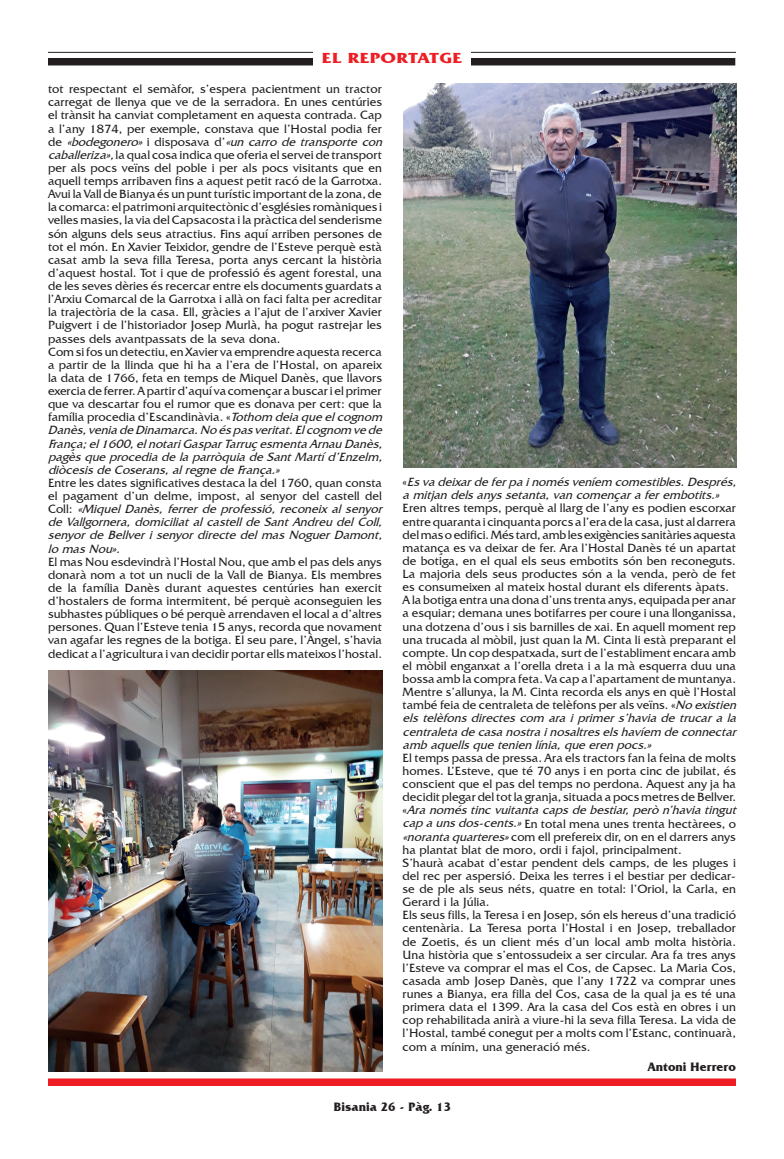
<style>
.page{position:relative;width:784px;height:1159px;background:#fff}
.page>*{position:absolute;margin:0;border:0;box-sizing:border-box;transform-origin:0 0}
.t1{font:700 15px "Friz Quadrata IT Cby BT";color:#ee1d23;scale:1.25 1}
.t2{font:700 12.5px "Friz Quadrata IT Cby BT";color:#231f20}
.t3{font:12.25px/13.1px "Friz Quadrata IT Cby BT";color:#231f20}
.t4{font:italic 12.25px/13.1px "Friz Quadrata IT Cby BT";color:#231f20}
.s1{font-style:italic}
.s2{font-style:normal}
</style>
<div class="page">
<div style="left:48px;top:1078px;width:687px;height:8px;background:#ee1d23"></div>
<hr style="left:48px;top:52px;width:687px;height:1px;background:#231f20">
<div style="left:48px;top:58px;width:687px;height:7px;background:#231f20"></div>
<div style="left:313px;top:41px;width:157px;height:36px;background:#fff"></div>
<img style="left:403px;top:84px;width:332px;height:383px">
<img style="left:48px;top:671px;width:334px;height:400px">
<p class="t1" style="left:321px;top:49px;width:114px">EL REPORTATGE</p>
<p class="t3" style="left:48px;top:82px;width:339px">tot respectant el semàfor, s’espera pacientment un tractor carregat de llenya que ve de la serradora. En unes centúries el trànsit ha canviat completament en aquesta contrada. Cap a l’any 1874, per exemple, constava que l’Hostal podia fer d e <span class="s1">«bodegonero»</span> i d i s p o s a v a d ’ <span class="s1">«un carro de transporte con caballeriza»,</span>la qual cosa indica que oferia el servei de transport per als pocs veïns del poble i per als pocs visitants que en aquell temps arribaven fins a aquest petit racó de la Garrotxa.<br>Avui la Vall de Bianya és un punt turístic important de la zona, de la comarca: el patrimoni arquitectònic d’esglésies romàniques i velles masies, la via del Capsacosta i la pràctica del senderisme són alguns dels seus atractius. Fins aquí arriben persones de tot el món. En Xavier Teixidor, gendre de l’Esteve perquè està casat amb la seva filla Teresa, porta anys cercant la història d’aquest hostal. Tot i que de professió és agent forestal, una de les seves dèries és recercar entre els documents guardats a l’Arxiu Comarcal de la Garrotxa i allà on faci falta per acreditar la trajectòria de la casa. Ell, gràcies a l’ajut de l’arxiver Xavier Puigvert i de l’historiador Josep Murlà, ha pogut rastrejar les passes dels avantpassats de la seva dona.<br>Com si fos un detectiu, en Xavier va emprendre aquesta recerca a partir de la llinda que hi ha a l’era de l’Hostal, on apareix la data de 1766, feta en temps de Miquel Danès, que llavors exercia de ferrer. A partir d’aquí va començar a buscar i el primer que va descartar fou el rumor que es donava per cert: que la família procedia d’Escandinàvia. «<span class="s1">Tothom deiaqueelcognom Danès,veniadeDinamarca.Noéspasveritat.Elcognom vede França;el1600,elnotariGasparTarruçesmentaArnauDanès, pagèsqueprocediadelaparròquiadeSantMartíd’Enzelm, diòcesisdeCoserans,alregnedeFrança.»</span></p>
<p class="t4" style="left:48px;top:476px;width:339px"><span class="s2">Entre les dates significatives destaca la del 1760, quan consta el pagament d’un delme, impost, al senyor del castell del C o l l :</span> «Miquel Danès, ferrer de professió, reconeix al senyor deVallgornera,domiciliatalcastelldeSantAndreudelColl, senyordeBellverisenyordirectedelmasNoguerDamont, lomasNou».</p>
<p class="t3" style="left:48px;top:555px;width:335px;text-align:justify">El mas Nou esdevindrà l’Hostal Nou, que amb el pas dels anys donarà nom a tot un nucli de la Vall de Bianya. Els membres de la família Danès durant aquestes centúries han exercit d’hostalers de forma intermitent, bé perquè aconseguien les subhastes públiques o bé perquè arrendaven el local a d’altres persones. Quan l’Esteve tenia 15 anys, recorda que novament van agafar les regnes de la botiga. El seu pare, l’Àngel, s’havia dedicat a l’agricultura i van decidir portar ells mateixos l’hostal.</p>
<p class="t4" style="left:402px;top:475px;width:338px"><span class="s2">«</span> Esvadeixardeferpainomésveníem comestibles.Després, amitjandelsanyssetanta,vancomençaraferembotits.»</p>
<p class="t3" style="left:402px;top:502px;width:338px">Eren altres temps, perquè al llarg de l’any es podien escorxar entre quaranta i cinquanta porcs a l’era de la casa, just al darrera del mas o edifici. Més tard, amb les exigències sanitàries aquesta matança es va deixar de fer. Ara l’Hostal Danès té un apartat de botiga, en el qual els seus embotits són ben reconeguts.<br>La majoria dels seus productes són a la venda, però de fet es consumeixen al mateix hostal durant els diferents àpats.<br>A la botiga entra una dona d’uns trenta anys, equipada per anar a esquiar; demana unes botifarres per coure i una llonganissa, una dotzena d’ous i sis barnilles de xai. En aquell moment rep una trucada al mòbil, just quan la M. Cinta li està preparant el compte. Un cop despatxada, surt de l’establiment encara amb el mòbil enganxat a l’orella dreta i a la mà esquerra duu una bossa amb la compra feta. Va cap a l’apartament de muntanya.<br>Mentre s’allunya, la M. Cinta recorda els anys en què l’Hostal també feia de centraleta de telèfons per als veïns. «<span class="s1">Noexistien elstelèfonsdirectescom araiprimers’haviadetrucarala centraletadecasanostrainosaltreselshavíem deconnectar ambaquellsquetenienlínia,queerenpocs.»</span></p>
<p class="t3" style="left:402px;top:751px;width:338px">El temps passa de pressa. Ara els tractors fan la feina de molts homes. L’Esteve, que té 70 anys i en porta cinc de jubilat, és conscient que el pas del temps no perdona. Aquest any ja ha decidit plegar del tot la granja, situada a pocs metres de Bellver. « <span class="s1">Aranoméstincvuitantacapsdebestiar,peròn’haviatingut cap aunsdos-cents.»</span>En total mena unes trenta hectàrees, o <span class="s1">«norantaquarteres»</span>com ell prefereix dir, on en el darrers anys ha plantat blat de moro, ordi i fajol, principalment.<br>S’haurà acabat d’estar pendent dels camps, de les pluges i del rec per aspersió. Deixa les terres i el bestiar per dedicar&shy;se de ple als seus néts, quatre en total: l’Oriol, la Carla, en Gerard i la Júlia.<br>Els seus fills, la Teresa i en Josep, són els hereus d’una tradició centenària. La Teresa porta l’Hostal i en Josep, treballador de Zoetis, és un client més d’un local amb molta història.<br>Una història que s’entossudeix a ser circular. Ara fa tres anys l’Esteve va comprar el mas el Cos, de Capsec. La Maria Cos, casada amb Josep Danès, que l’any 1722 va comprar unes runes a Bianya, era filla del Cos, casa de la qual ja es té una primera data el 1399. Ara la casa del Cos està en obres i un cop rehabilitada anirà a viure-hi la seva filla Teresa. La vida de l’Hostal, també conegut per a molts com l’Estanc, continuarà, com a mínim, una generació més.</p>
<p class="t2" style="left:647px;top:1059px;width:90px">Antoni Herrero</p>
<p class="t2" style="left:333px;top:1099px;width:119px">Bisania 26 - Pàg. 13</p>
</div>
